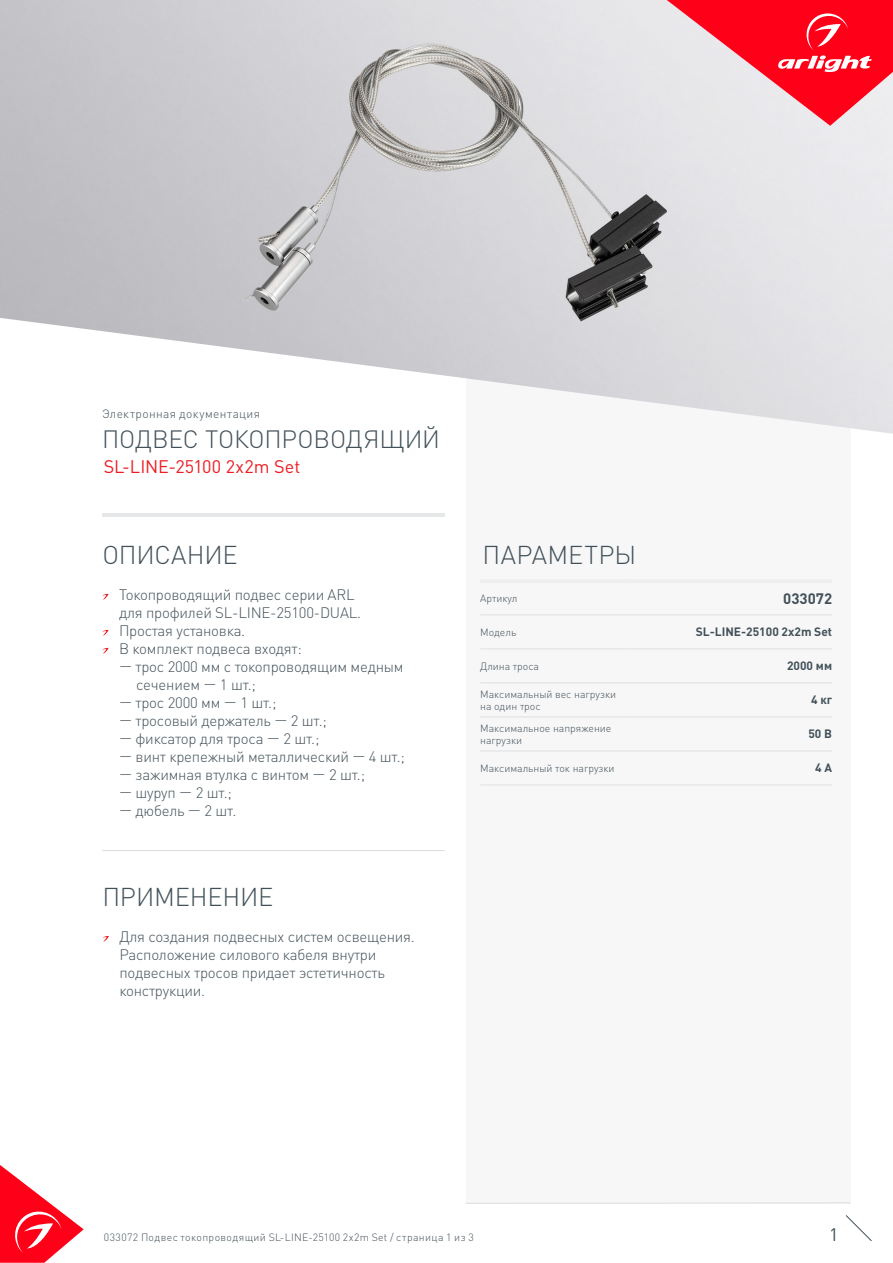
<style>
.page{position:relative;width:893px;height:1263px;background:#fff}
.page>*{position:absolute;margin:0;border:0;box-sizing:border-box;transform-origin:0 0}
.t1{font:300 25.5px "DIN Pro";letter-spacing:-.005em;color:#425159}
.t2{font:300 25.5px "DIN Pro";letter-spacing:.015em;color:#425159}
.t3{font:300 24.75px "DIN Pro";letter-spacing:-.01em;color:#425159}
.t4{font:18px "DIN Pro";letter-spacing:-.005em;color:#ee1d23}
.t5{font:18px "DIN Pro";color:#425159}
.t6{font:300 15px/18px "DIN Pro";letter-spacing:-.015em;color:#425159}
.t7{font:700 15px "DIN Pro";color:#425159}
.t8{font:700 12px "DIN Pro";color:#425159}
.t9{font:300 12px "DIN Pro";letter-spacing:.03em;color:#425159}
.t10{font:300 10.5px/12.6px "DIN Pro";color:#425159}
.t11{font:300 10.5px "DIN Pro";letter-spacing:.035em;color:#425159}
</style>
<div class="page">
<svg style="left:0;top:1165px;width:84px;height:98px"></svg>
<svg style="left:845px;top:1215px;width:27px;height:26px"></svg>
<div style="left:466px;top:258px;width:384px;height:945px;background:#f7f7f8"></div>
<img style="left:0;top:0;width:893px;height:434px">
<hr style="left:102px;top:514px;width:342px;height:3px;background:#e6e7e9">
<hr style="left:480px;top:579px;width:148px;height:4px;background:#eeeeef">
<hr style="left:628px;top:579px;width:204px;height:4px;background:#eeeeef">
<hr style="left:480px;top:614px;width:148px;height:1px;background:#e6e7e9">
<hr style="left:628px;top:614px;width:204px;height:1px;background:#e6e7e9">
<hr style="left:480px;top:648px;width:148px;height:2px;background:#e6e7e9">
<hr style="left:628px;top:648px;width:204px;height:2px;background:#e6e7e9">
<hr style="left:480px;top:682px;width:148px;height:2px;background:#e6e7e9">
<hr style="left:628px;top:682px;width:204px;height:2px;background:#e6e7e9">
<hr style="left:480px;top:716px;width:148px;height:2px;background:#e6e7e9">
<hr style="left:628px;top:716px;width:204px;height:2px;background:#e6e7e9">
<hr style="left:480px;top:750px;width:148px;height:2px;background:#e6e7e9">
<hr style="left:628px;top:750px;width:204px;height:2px;background:#e6e7e9">
<hr style="left:480px;top:784px;width:148px;height:2px;background:#e6e7e9">
<hr style="left:628px;top:784px;width:204px;height:2px;background:#e6e7e9">
<hr style="left:466px;top:1202px;width:384px;height:1px;background:#dcdddf">
<svg style="left:667px;top:0;width:226px;height:126px;background:#f56a78"></svg>
<svg style="left:102px;top:936px;width:7px;height:6px"></svg>
<hr style="left:102px;top:850px;width:343px;height:1px;background:#dcdddf">
<svg style="left:102px;top:594px;width:7px;height:6px"></svg>
<svg style="left:102px;top:630px;width:7px;height:6px"></svg>
<svg style="left:102px;top:648px;width:7px;height:6px"></svg>
<p class="t9" style="left:102px;top:405px;width:160px">Электронная документация</p>
<p class="t3" style="left:102px;top:422px;width:339px">ПОДВЕС ТОКОПРОВОДЯЩИЙ</p>
<p class="t4" style="left:104px;top:454px;width:198px">SL-LINE-25100 2x2m Set</p>
<p class="t1" style="left:102px;top:537px;width:137px">ОПИСАНИЕ</p>
<p class="t6" style="left:119px;top:584px;width:244px">Токопроводящий подвес серии ARL для профилей SL-LINE-25100-DUAL.</p>
<p class="t6" style="left:119px;top:620px;width:128px">Простая установка.</p>
<p class="t6" style="left:119px;top:638px;width:184px">В комплект подвеса входят:</p>
<p class="t6" style="left:136px;top:656px;width:269px;text-indent:-17px">— трос 2000 мм с токопроводящим медным сечением — 1 шт.;</p>
<p class="t6" style="left:119px;top:692px;width:159px">— трос 2000 мм — 1 шт.;</p>
<p class="t6" style="left:119px;top:710px;width:209px">— тросовый держатель — 2 шт.;</p>
<p class="t6" style="left:119px;top:728px;width:202px">— фиксатор для троса — 2 шт.;</p>
<p class="t6" style="left:119px;top:746px;width:287px">— винт крепежный металлический — 4 шт.;</p>
<p class="t6" style="left:119px;top:764px;width:247px">— зажимная втулка с винтом — 2 шт.;</p>
<p class="t6" style="left:119px;top:782px;width:114px">— шуруп — 2 шт.;</p>
<p class="t6" style="left:119px;top:800px;width:119px">— дюбель — 2 шт.</p>
<p class="t1" style="left:102px;top:879px;width:172px">ПРИМЕНЕНИЕ</p>
<p class="t6" style="left:119px;top:926px;width:297px">Для создания подвесных систем освещения.<br>Расположение силового кабеля внутри подвесных тросов придает эстетичность конструкции.</p>
<p class="t2" style="left:483px;top:537px;width:155px">ПАРАМЕТРЫ</p>
<p class="t10" style="left:480px;top:591px;width:39px">Артикул</p>
<p class="t7" style="left:783px;top:588px;width:50px">033072</p>
<p class="t10" style="left:480px;top:625px;width:38px">Модель</p>
<p class="t8" style="left:696px;top:624px;width:138px">SL-LINE-25100 2x2m Set</p>
<p class="t10" style="left:480px;top:659px;width:60px">Длина троса</p>
<p class="t8" style="left:787px;top:658px;width:47px">2000 мм</p>
<p class="t10" style="left:480px;top:687px;width:137px">Максимальный вес нагрузки на один трос</p>
<p class="t8" style="left:811px;top:692px;width:22px">4 кг</p>
<p class="t10" style="left:480px;top:721px;width:133px">Максимальное напряжение нагрузки</p>
<p class="t8" style="left:808px;top:726px;width:25px">50 В</p>
<p class="t10" style="left:480px;top:761px;width:136px">Максимальный ток нагрузки</p>
<p class="t8" style="left:815px;top:760px;width:18px">4 А</p>
<p class="t11" style="left:104px;top:1230px;width:372px">033072 Подвес токопроводящий SL-LINE-25100 2x2m Set / страница 1 из 3</p>
<p class="t5" style="left:829px;top:1222px;width:11px">1</p>
</div>
